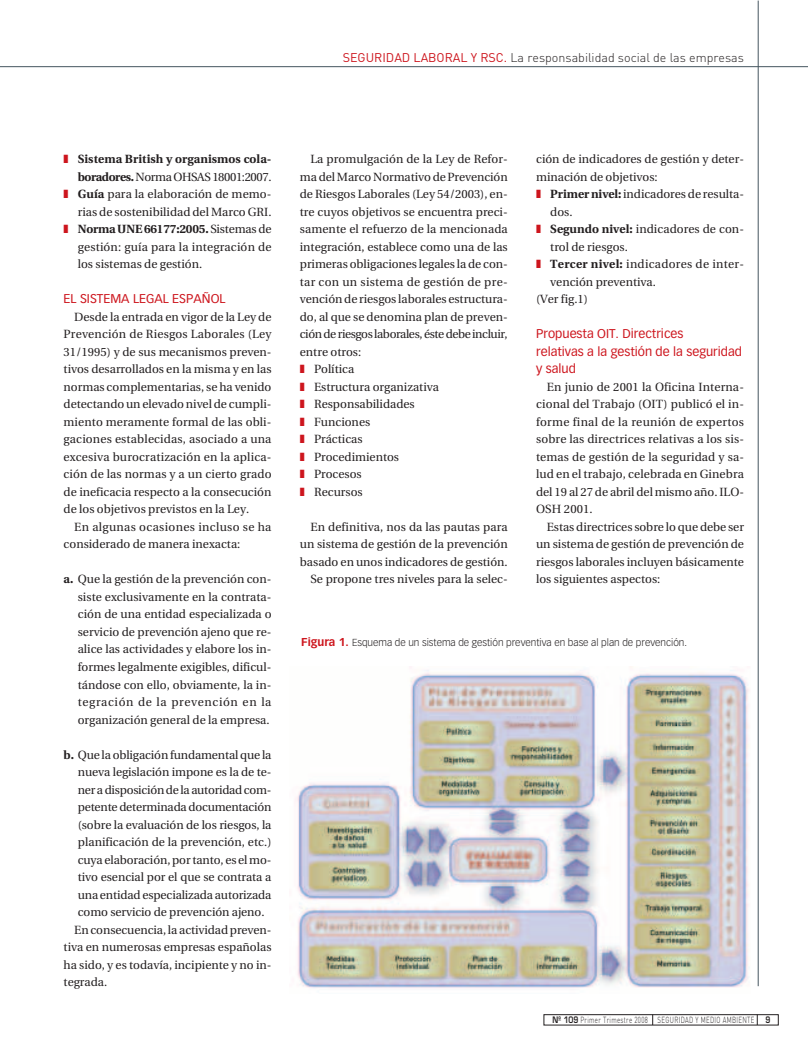
<style>
.page{position:relative;width:808px;height:1053px;background:#fff}
.page>*{position:absolute;margin:0;border:0;box-sizing:border-box;transform-origin:0 0}
.t1{font:12.5px/17.5px "Vectora LT";color:#cd151d}
.t2{font:300 12.5px "DIN";color:#231f20}
.t3{font:11.88px/17.5px "Utopia";color:#231f20;text-align:justify}
.t4{font:11.88px "Utopia";letter-spacing:.025em;color:#231f20}
.t5{font:11.88px "Utopia";letter-spacing:-.02em;color:#231f20}
.t6{font:700 11.88px "Utopia";letter-spacing:.005em;color:#231f20}
.t7{font:11.88px "Utopia";letter-spacing:-.03em;color:#231f20}
.t8{font:700 11.88px "Utopia";letter-spacing:-.015em;color:#231f20}
.t9{font:11.88px "Utopia";letter-spacing:.03em;color:#231f20}
.t10{font:300 10px "Vectora LT";color:#231f20}
.t11{font:300 8.75px "DIN";letter-spacing:.05em;color:#231f20;scale:.7 1}
.t12{font:600 8.75px "Eurostile";color:#231f20;scale:.8 1}
.s1{font-weight:400;color:#cd151d}
.s2{color:#cd151d}
.s3{font-weight:700}
.s4{font-weight:400}
.s5{font-weight:700;font-size:11.25px;color:#cd151d}
.s6{font-family:"Eurostile";font-weight:600}
</style>
<div class="page">
<hr style="left:0;top:66px;width:808px;height:1px;background:#45555f">
<hr style="left:758px;top:1px;width:1px;height:985px;background:#45555f">
<div style="left:544px;top:1014px;width:234px;height:11px;border:1px solid #231f20"></div>
<img style="left:295px;top:666px;width:455px;height:322px">
<p class="t2" style="left:343px;top:53px;width:403px"><span class="s1">SEGURIDAD LABORAL Y RSC.</span> La responsabilidad social de las empresas</p>
<p class="t6" style="left:64px;top:154px;width:209px"><span class="s2">❚</span> Sistema British y organismos cola-</p>
<p class="t7" style="left:78px;top:172px;width:195px"><span class="s3">boradores.</span> Norma OHSAS 18001:2007.</p>
<p class="t3" style="left:64px;top:186px;width:209px"><span class="s2">❚</span> <span class="s3">Guía</span> para la elaboración de memo-</p>
<p class="t3" style="left:78px;top:204px;width:195px">rias de sostenibilidad del Marco GRI.</p>
<p class="t8" style="left:64px;top:224px;width:209px"><span class="s2">❚</span> Norma UNE 66177:2005. <span class="s4">Sistemas de</span></p>
<p class="t3" style="left:78px;top:239px;width:195px">gestión: guía para la integración de</p>
<p class="t3" style="left:78px;top:256px;width:126px">los sistemas de gestión.</p>
<p class="t1" style="left:64px;top:291px;width:163px">EL SISTEMA LEGAL ESPAÑOL</p>
<p class="t3" style="left:74px;top:309px;width:199px">Desde la entrada en vigor de la Ley de</p>
<p class="t3" style="left:64px;top:326px;width:209px">Prevención de Riesgos Laborales (Ley</p>
<p class="t3" style="left:64px;top:344px;width:210px">31/1995) y de sus mecanismos preven-</p>
<p class="t3" style="left:64px;top:361px;width:209px">tivos desarrollados en la misma y en las</p>
<p class="t3" style="left:64px;top:379px;width:209px">normas complementarias, se ha venido</p>
<p class="t3" style="left:64px;top:396px;width:209px">detectando un elevado nivel de cumpli-</p>
<p class="t3" style="left:64px;top:414px;width:209px">miento meramente formal de las obli-</p>
<p class="t3" style="left:64px;top:431px;width:209px">gaciones establecidas, asociado a una</p>
<p class="t3" style="left:64px;top:449px;width:209px">excesiva burocratización en la aplica-</p>
<p class="t3" style="left:64px;top:466px;width:209px">ción de las normas y a un cierto grado</p>
<p class="t3" style="left:64px;top:484px;width:209px">de ineficacia respecto a la consecución</p>
<p class="t3" style="left:64px;top:501px;width:187px">de los objetivos previstos en la Ley.</p>
<p class="t9" style="left:74px;top:522px;width:199px">En algunas ocasiones incluso se ha</p>
<p class="t3" style="left:64px;top:536px;width:178px">considerado de manera inexacta:</p>
<p class="t3" style="left:78px;top:571px;width:195px;text-indent:-14px"><span class="s3">a.</span> Que la gestión de la prevención con&shy;siste exclusivamente en la contrata&shy;ción de una entidad especializada o servicio de prevención ajeno que re&shy;alice las actividades y elabore los in&shy;formes legalmente exigibles, dificul&shy;tándose con ello, obviamente, la in&shy;tegración de la prevención en la organización general de la empresa.</p>
<p class="t3" style="left:64px;top:746px;width:209px"><span class="s3">b.</span> Que la obligación fundamental que la</p>
<p class="t3" style="left:78px;top:764px;width:195px">nueva legislación impone es la de te-</p>
<p class="t5" style="left:78px;top:784px;width:195px">ner a disposición de la autoridad com-</p>
<p class="t3" style="left:78px;top:799px;width:195px">petente determinada documentación</p>
<p class="t3" style="left:78px;top:816px;width:195px">(sobre la evaluación de los riesgos, la</p>
<p class="t3" style="left:78px;top:834px;width:195px">planificación de la prevención, etc.)</p>
<p class="t3" style="left:78px;top:851px;width:195px">cuya elaboración, por tanto, es el mo-</p>
<p class="t3" style="left:78px;top:869px;width:195px">tivo esencial por el que se contrata a</p>
<p class="t3" style="left:78px;top:886px;width:195px">una entidad especializada autorizada</p>
<p class="t3" style="left:78px;top:904px;width:188px">como servicio de prevención ajeno.</p>
<p class="t3" style="left:74px;top:921px;width:199px">En consecuencia, la actividad preven-</p>
<p class="t3" style="left:64px;top:939px;width:209px">tiva en numerosas empresas españolas</p>
<p class="t3" style="left:64px;top:956px;width:209px">ha sido, y es todavía, incipiente y no in-</p>
<p class="t3" style="left:64px;top:974px;width:45px">tegrada.</p>
<p class="t3" style="left:300px;top:151px;width:209px;text-align:left;text-indent:11px">La promulgación de la Ley de Refor&shy;ma del Marco Normativo de Prevención de Riesgos Laborales (Ley 54/2003), en&shy;tre cuyos objetivos se encuentra preci&shy;samente el refuerzo de la mencionada integración, establece como una de las primeras obligaciones legales la de con&shy;tar con un sistema de gestión de pre&shy;vención de riesgos laborales estructura&shy;do, al que se denomina plan de preven&shy;ción de riesgos laborales, éste debe incluir, entre otros:<br><span class="s2">❚</span> Política<br><span class="s2">❚</span> Estructura organizativa<br><span class="s2">❚</span> Responsabilidades<br><span class="s2">❚</span> Funciones<br><span class="s2">❚</span> Prácticas<br><span class="s2">❚</span> Procedimientos<br><span class="s2">❚</span> Procesos<br><span class="s2">❚</span> Recursos</p>
<p class="t3" style="left:300px;top:519px;width:209px;text-align:right">En definitiva, nos da las pautas para un sistema de gestión de la prevención basado en unos indicadores de gestión.<br>Se propone tres niveles para la selec-</p>
<p class="t3" style="left:536px;top:151px;width:209px">ción de indicadores de gestión y deter-</p>
<p class="t3" style="left:536px;top:169px;width:123px">minación de objetivos:</p>
<p class="t3" style="left:536px;top:186px;width:209px"><span class="s2">❚</span> <span class="s3">Primer nivel:</span> indicadores de resulta-</p>
<p class="t3" style="left:550px;top:204px;width:24px">dos.</p>
<p class="t3" style="left:536px;top:221px;width:209px"><span class="s2">❚</span> <span class="s3">Segundo nivel:</span> indicadores de con-</p>
<p class="t3" style="left:550px;top:239px;width:79px">trol de riesgos.</p>
<p class="t4" style="left:536px;top:259px;width:209px"><span class="s2">❚</span> <span class="s3">Tercer nivel:</span> indicadores de inter-</p>
<p class="t3" style="left:550px;top:274px;width:107px">vención preventiva.</p>
<p class="t3" style="left:536px;top:291px;width:53px">(Ver fig.1)</p>
<p class="t1" style="left:536px;top:326px;width:207px">Propuesta OIT. Directrices<br>relativas a la gestión de la seguridad y salud</p>
<p class="t3" style="left:547px;top:379px;width:199px">En junio de 2001 la Oficina Interna-</p>
<p class="t3" style="left:536px;top:396px;width:209px">cional del Trabajo (OIT) publicó el in-</p>
<p class="t4" style="left:536px;top:417px;width:209px">forme final de la reunión de expertos</p>
<p class="t3" style="left:536px;top:431px;width:209px">sobre las directrices relativas a los sis-</p>
<p class="t3" style="left:536px;top:449px;width:209px">temas de gestión de la seguridad y sa-</p>
<p class="t3" style="left:536px;top:466px;width:209px">lud en el trabajo, celebrada en Ginebra</p>
<p class="t3" style="left:536px;top:484px;width:209px">del 19 al 27 de abril del mismo año. ILO-</p>
<p class="t3" style="left:536px;top:501px;width:58px">OSH 2001.</p>
<p class="t3" style="left:547px;top:519px;width:199px">Estas directrices sobre lo que debe ser</p>
<p class="t3" style="left:536px;top:536px;width:209px">un sistema de gestión de prevención de</p>
<p class="t3" style="left:536px;top:554px;width:209px">riesgos laborales incluyen básicamente</p>
<p class="t3" style="left:536px;top:571px;width:126px">los siguientes aspectos:</p>
<p class="t10" style="left:301px;top:638px;width:387px"><span class="s5">Figura 1.</span> Esquema de un sistema de gestión preventiva en base al plan de prevención.</p>
<p class="t11" style="left:552px;top:1016px;width:290px"><span class="s6">Nº 109</span> Primer Trimestre 2008 SEGURIDAD Y MEDIO AMBIENTE</p>
<p class="t12" style="left:765px;top:1016px;width:8px">9</p>
</div>
